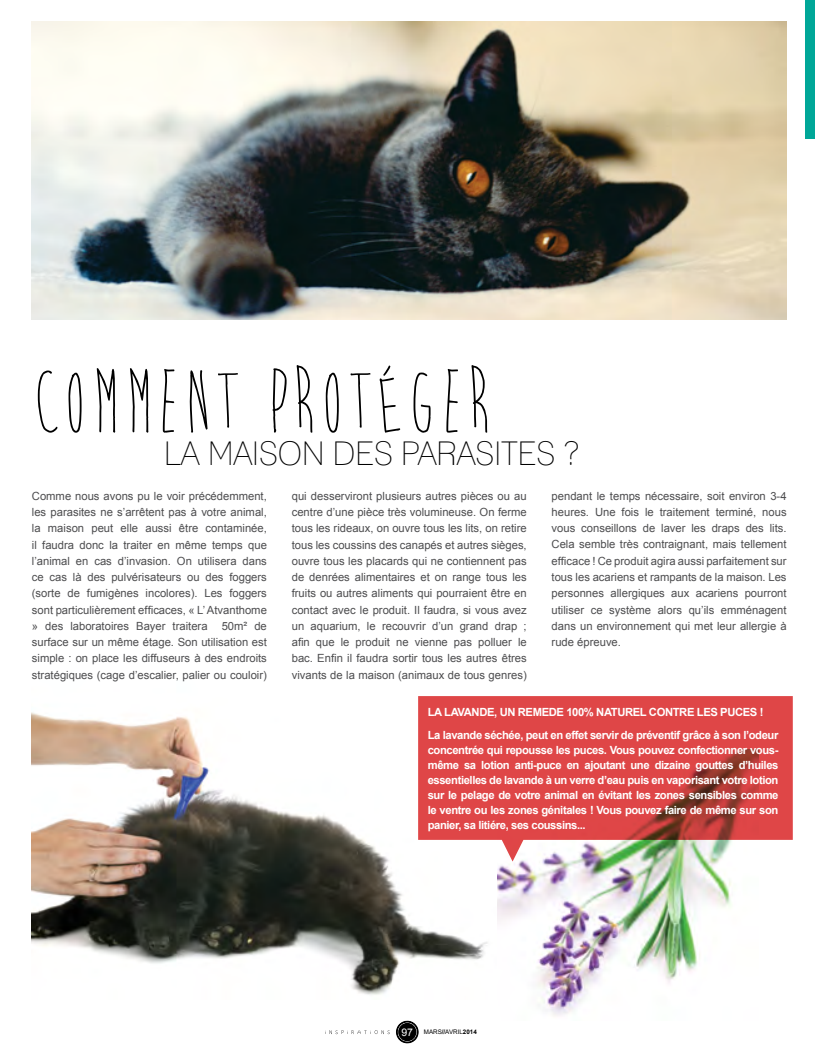
<style>
.page{position:relative;width:815px;height:1053px;background:#fff}
.page>*{position:absolute;margin:0;border:0;box-sizing:border-box;transform-origin:0 0}
.t1{font:93.75px "Brain Flower";color:#000}
.t2{font:condensed 32.75px "Lane";color:#000}
.t3{font:11.25px/16.2px "Arial";color:#4d4d4f;text-align:justify}
.t4{font:700 11.25px/15px "Arial";letter-spacing:-.035em;color:#fff}
.t5{font:6.25px "Arial";color:#000}
.s1{font-size:10.5px;color:#fff}
.s2{font-weight:900}
.s3{font-weight:700}
</style>
<div class="page">
<svg style="left:397px;top:1021px;width:21px;height:21px"></svg>
<div style="left:398px;top:1022px;width:18px;height:19px;background:#000;border-radius:50%"></div>
<svg style="left:325px;top:1030px;width:65px;height:4px"></svg>
<img style="left:497px;top:861px;width:235px;height:155px">
<img style="left:32px;top:712px;width:456px;height:283px">
<img style="left:32px;top:21px;width:755px;height:298px">
<svg style="left:418px;top:696px;width:375px;height:165px;background:#d85958"></svg>
<div style="left:805px;top:0;width:10px;height:138px;background:#00a798"></div>
<h1 class="t1" style="left:32px;top:354px;width:463px">COMMENT PROTÉGER</h1>
<h2 class="t2" style="left:164px;top:433px;width:416px">LA MAISON DES PARASITES ?</h2>
<p class="t3" style="left:32px;top:488px;width:237px">Comme nous avons pu le voir précédemment, les parasites ne s’arrêtent pas à votre animal, la maison peut elle aussi être contaminée, il faudra donc la traiter en même temps que l’animal en cas d’invasion. On utilisera dans ce cas là des pulvérisateurs ou des foggers (sorte de fumigènes incolores). Les foggers sont particulièrement efficaces, « L’ Atvanthome » des laboratoires Bayer traitera</p>
<p class="t3" style="left:292px;top:488px;width:237px">qui desserviront plusieurs autres pièces ou au centre d’une pièce très volumineuse. On ferme tous les rideaux, on ouvre tous les lits, on retire tous les coussins des canapés et autres sièges, ouvre tous les placards qui ne contiennent pas de denrées alimentaires et on range tous les fruits ou autres aliments qui pourraient être en contact avec le produit. Il faudra, si vous avez un aquarium, le recouvrir d’un grand drap ; afin que le produit ne vienne pas polluer le bac. Enfin il faudra sortir tous les autres êtres vivants de la maison (animaux de tous genres)</p>
<p class="t3" style="left:552px;top:487px;width:237px">pendant le temps nécessaire, soit environ 3-4 heures. Une fois le traitement terminé, nous vous conseillons de laver les draps des lits.<br>Cela semble très contraignant, mais tellement efficace ! Ce produit agira aussi parfaitement sur tous les acariens et rampants de la maison. Les personnes allergiques aux acariens pourront utiliser ce système alors qu’ils emménagent dans un environnement qui met leur allergie à rude épreuve.</p>
<p class="t4" style="left:428px;top:701px;width:352px;line-height:22.6px">LA LAVANDE, UN REMEDE 100% NATUREL CONTRE LES PUCES !<br>La lavande séchée, peut en effet servir de préventif grâce à son l’odeur</p>
<p class="t4" style="left:428px;top:742px;width:352px;text-align:justify">concentrée qui repousse les puces. Vous pouvez confectionner vous&shy;même sa lotion anti-puce en ajoutant une dizaine gouttes d’huiles essentielles de lavande à un verre d’eau puis en vaporisant votre lotion sur le pelage de votre animal en évitant les zones sensibles comme le ventre ou les zones génitales ! Vous pouvez faire de même sur son panier, sa litiére, ses coussins...</p>
<p class="t3" style="left:32px;top:618px;width:237px;text-indent:190px">50m² de surface sur un même étage. Son utilisation est simple : on place les diffuseurs à des endroits stratégiques (cage d’escalier, palier ou couloir)</p>
<p class="t5" style="left:401px;top:1027px;width:77px"><span class="s1">97</span> MARS<span class="s2">//</span>AVRIL<span class="s3">2014</span></p>
</div>
